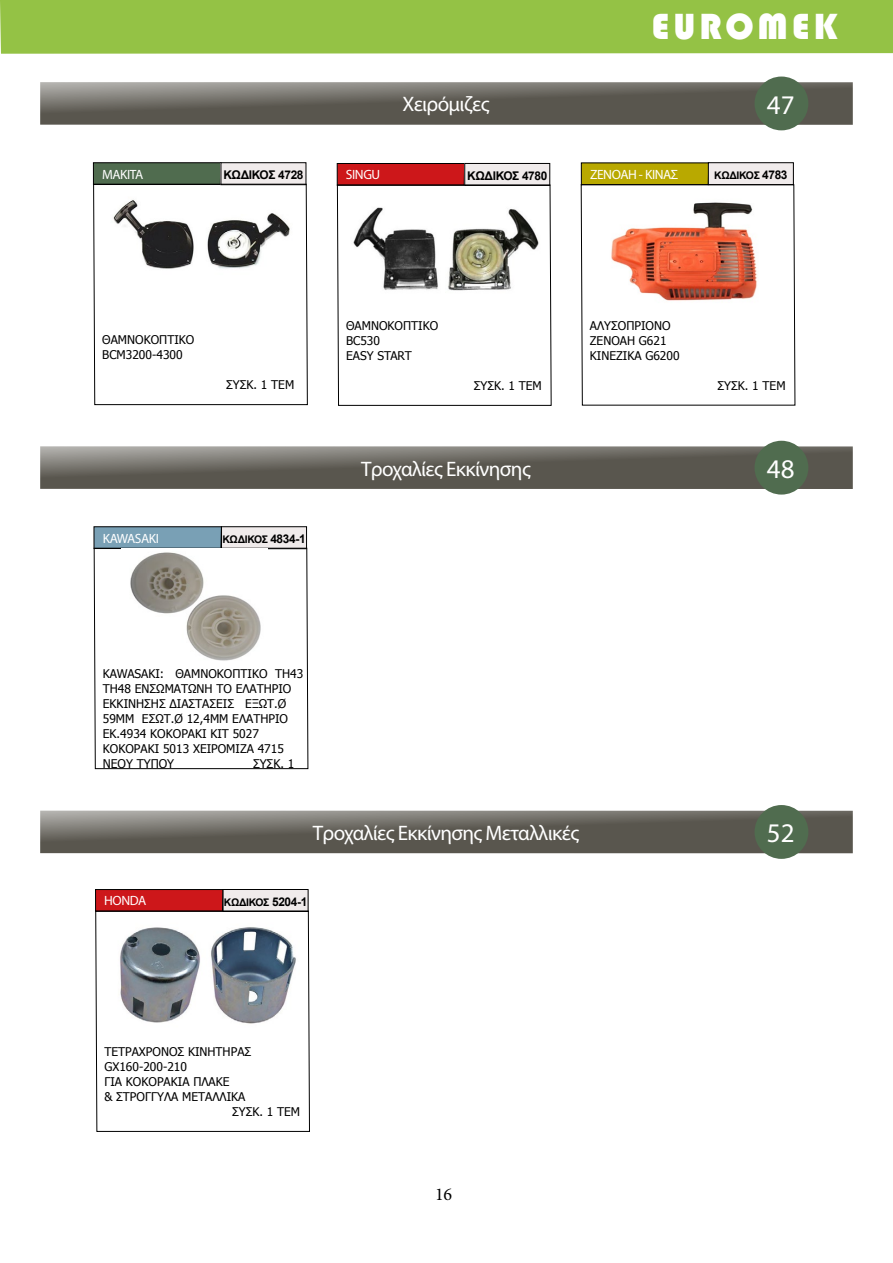
<style>
.page{position:relative;width:893px;height:1263px;background:#fff}
.page>*{position:absolute;margin:0;border:0;box-sizing:border-box;transform-origin:0 0}
.t1{font:37.5px "Bauhaus 93";letter-spacing:.1em;color:#fff}
.t2{font:27px "Myriad Pro";color:#fff}
.t3{font:21px "Myriad Pro";letter-spacing:-.03em;color:#fff}
.t4{font:18px "Minion Pro";color:#000}
.t5{font:13.5px "Myriad Pro";letter-spacing:-.03em;color:#fff}
.t6{font:12px/15px "Tahoma";color:#000}
.t7{font:12px/15px "Tahoma";color:#000}
.t8{font:700 12px "Arial";letter-spacing:-.03em;color:#000}
.t9{font:700 10.5px "Arial";letter-spacing:-.03em;color:#000}
.s1{font-size:12px}
</style>
<div class="page">
<div style="left:0;top:0;width:892px;height:54px;background:#94c245"></div>
<svg style="left:93px;top:162px;width:128px;height:22px;background:#4c654b"></svg>
<div style="left:221px;top:163px;width:85px;height:22px;background:#f0ebeb"></div>
<svg style="left:93px;top:184px;width:215px;height:221px"></svg>
<img style="left:102px;top:190px;width:195px;height:135px">
<svg style="left:337px;top:163px;width:128px;height:22px;background:#bb1518"></svg>
<div style="left:465px;top:163px;width:85px;height:22px;background:#f0ebeb"></div>
<div style="left:465px;top:163px;width:85px;height:23px;border:1px solid #000"></div>
<svg style="left:337px;top:185px;width:214px;height:221px"></svg>
<img style="left:350px;top:191px;width:191px;height:128px">
<svg style="left:40px;top:82px;width:813px;height:43px;background:#6a6760"></svg>
<div style="left:754px;top:77px;width:54px;height:53px;background:#506c4f;border-radius:50%"></div>
<svg style="left:581px;top:162px;width:128px;height:22px;background:#b0a104"></svg>
<div style="left:708px;top:163px;width:85px;height:22px;background:#f0ebeb"></div>
<svg style="left:581px;top:184px;width:214px;height:221px"></svg>
<img style="left:594px;top:192px;width:186px;height:112px">
<svg style="left:40px;top:811px;width:813px;height:42px;background:#68655e"></svg>
<div style="left:754px;top:805px;width:54px;height:54px;background:#506c4f;border-radius:50%"></div>
<svg style="left:95px;top:889px;width:128px;height:21px;background:#c01518"></svg>
<div style="left:223px;top:889px;width:85px;height:22px;background:#f0ebeb"></div>
<div style="left:223px;top:889px;width:85px;height:23px;border:1px solid #000"></div>
<svg style="left:95px;top:910px;width:215px;height:222px"></svg>
<img style="left:109px;top:917px;width:191px;height:128px">
<svg style="left:892px;top:0;width:1px;height:54px"></svg>
<svg style="left:40px;top:446px;width:813px;height:43px;background:#6a6760"></svg>
<div style="left:754px;top:441px;width:54px;height:54px;background:#506c4f;border-radius:50%"></div>
<svg style="left:94px;top:526px;width:128px;height:22px;background:#7296a9"></svg>
<div style="left:221px;top:527px;width:86px;height:22px;background:#f0ebeb"></div>
<svg style="left:94px;top:548px;width:214px;height:221px"></svg>
<img style="left:121px;top:549px;width:147px;height:112px">
<h1 class="t1" style="left:652px;top:6px;width:188px">EUROMEK</h1>
<p class="t5" style="left:102px;top:166px;width:43px">MAKITA</p>
<p class="t8" style="left:223px;top:167px;width:82px">ΚΩΔΙΚΟΣ 4728</p>
<h3 class="t3" style="left:402px;top:91px;width:89px">Χειρόμιζες</h3>
<h2 class="t2" style="left:767px;top:88px;width:29px">47</h2>
<p class="t5" style="left:346px;top:167px;width:36px">SINGU</p>
<p class="t8" style="left:467px;top:167px;width:82px">ΚΩΔΙΚΟΣ 4780</p>
<p class="t5" style="left:590px;top:166px;width:90px">ZENOAH - ΚΙΝΑΣ</p>
<p class="t9" style="left:714px;top:168px;width:75px">ΚΩΔΙΚΟΣ <span class="s1">4783</span></p>
<p class="t6" style="left:102px;top:332px;width:93px">ΘΑΜΝΟΚΟΠΤΙΚΌ<br>BCM3200-4300</p>
<p class="t6" style="left:226px;top:377px;width:70px">ΣΥΣΚ. 1 ΤΕΜ</p>
<p class="t5" style="left:103px;top:530px;width:58px">KAWASAKI</p>
<p class="t9" style="left:222px;top:532px;width:85px">ΚΩΔΙΚΟΣ <span class="s1">4834-1</span></p>
<p class="t6" style="left:346px;top:317px;width:89px">ΘΑΜΝΟΚΟΠΤΙΚΌ<br>BC530<br>EASY START</p>
<p class="t6" style="left:474px;top:377px;width:70px">ΣΥΣΚ. 1 ΤΕΜ</p>
<p class="t6" style="left:590px;top:317px;width:82px">ΑΛΥΣΟΠΡΊΟΝΟ</p>
<p class="t7" style="left:590px;top:332px;width:78px">ZENOAH G621<br>ΚΙΝ ΕΖΙΚΑ</p>
<p class="t7" style="left:645px;top:347px;width:36px">G6200</p>
<p class="t6" style="left:718px;top:377px;width:70px">ΣΥΣΚ. 1 ΤΕΜ</p>
<h3 class="t3" style="left:361px;top:455px;width:171px">Τροχαλίες Εκκίνησης</h3>
<h2 class="t2" style="left:767px;top:452px;width:29px">48</h2>
<p class="t6" style="left:103px;top:666px;width:202px">KAWASAKI: ΘΑΜΝΟΚΟΠΤΙΚΌ TH43<br>TH48 ENΣΩΜΑΤΩΝΗ ΤΟ ΕΛΑΤΗΡΙΟ<br>ΕΚΚΙΝΗΣΗΣ ΔΙΑΣΤΑΣΕΙΣ ΕΞΩΤ.Ø<br>59MM ΕΣΩΤ.Ø 12,4MM ΕΛΑΤΗΡΙΟ<br>ΕΚ.4934 ΚΟΚΟΡΑΚΙ ΚΙΤ 5027<br>ΚΟΚΟΡΑΚΙ 5013 ΧΕΙΡΟΜΙΖΑ 4715<br>ΝΕΟΥ ΤΥΠΟΥ</p>
<p class="t6" style="left:253px;top:756px;width:43px">ΣΥΣΚ. 1</p>
<h3 class="t3" style="left:313px;top:820px;width:268px">Τροχαλίες Εκκίνησης Μεταλλικές</h3>
<h2 class="t2" style="left:767px;top:816px;width:29px">52</h2>
<p class="t5" style="left:104px;top:892px;width:44px">HONDA</p>
<p class="t9" style="left:224px;top:895px;width:85px">ΚΩΔΙΚΟΣ <span class="s1">5204-1</span></p>
<p class="t6" style="left:104px;top:1043px;width:148px">ΤΕΤΡΆΧΡΟΝΟΣ ΚΙΝΗΤΉΡΑΣ</p>
<p class="t6" style="left:104px;top:1058px;width:84px">GX160-200-210</p>
<p class="t6" style="left:104px;top:1073px;width:127px">ΓΙΑ ΚΟΚΟΡΑΚΙΑ ΠΛΑΚΕ</p>
<p class="t6" style="left:104px;top:1088px;width:143px">&amp; ΣΤΡΟΓΓΥΛΑ ΜΕΤΑΛΛΙΚΑ</p>
<p class="t6" style="left:232px;top:1103px;width:70px">ΣΥΣΚ. 1 ΤΕΜ</p>
<h3 class="t4" style="left:435px;top:1182px;width:19px">16</h3>
</div>
